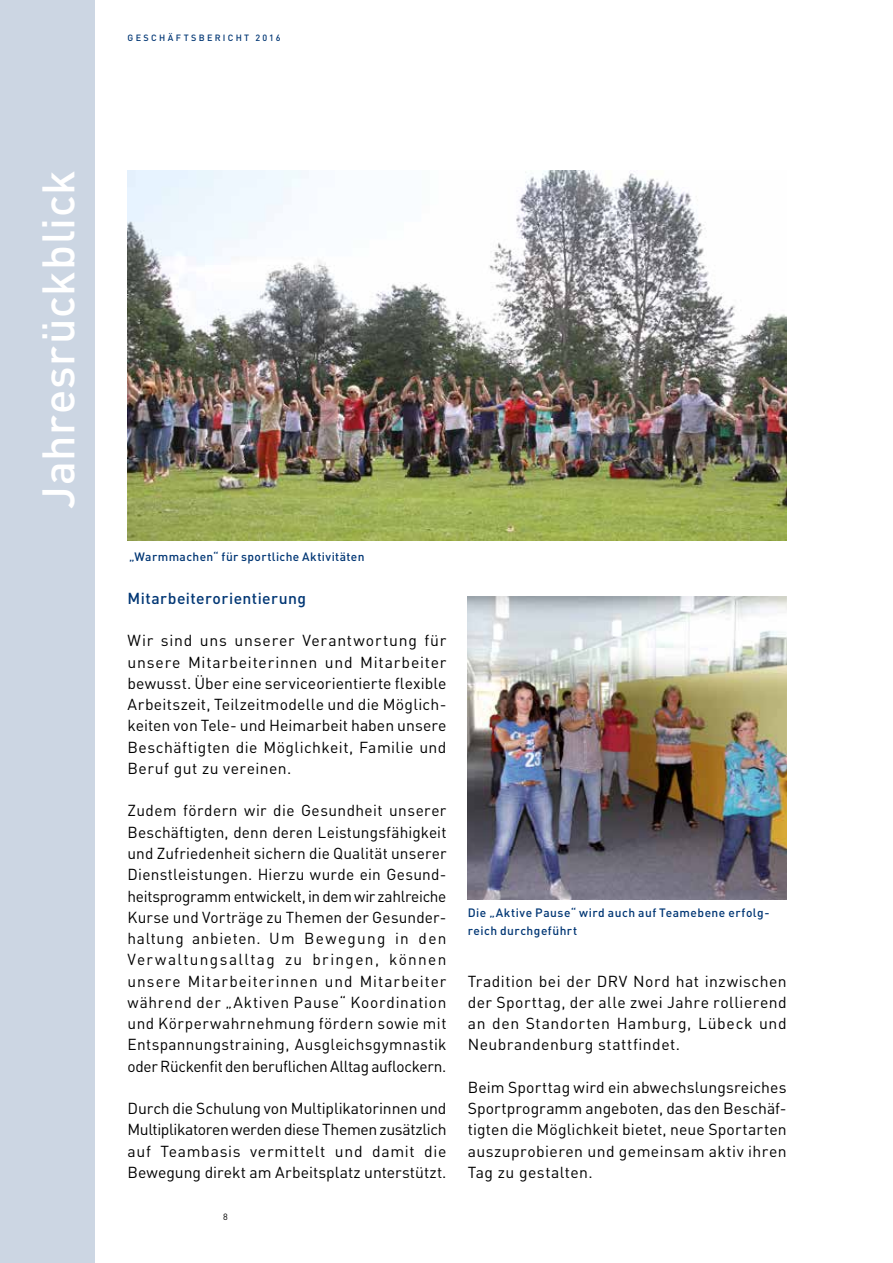
<style>
.page{position:relative;width:893px;height:1263px;background:#fff}
.page>*{position:absolute;margin:0;border:0;box-sizing:border-box;transform-origin:0 0}
.t1{font:500 45px "DIN Pro DR Vp";letter-spacing:.015em;color:#fff}
.t2{font:15.75px/21.3px "DIN Pro DR Vp";letter-spacing:.025em;color:#000;text-align:justify}
.t3{font:500 15.75px "DIN Pro DR Vp";letter-spacing:.025em;color:#003674}
.t4{font:500 12px/18px "DIN Pro DR Vp";letter-spacing:.04em;color:#003674}
.t5{font:500 9px "DIN Pro DR Vp";letter-spacing:.255em;color:#003674}
.t6{font:9px "DIN Pro DR Vp";color:#000}
</style>
<div class="page">
<div style="left:0;top:0;width:95px;height:1263px;background:#ccd6e3"></div>
<img style="left:128px;top:170px;width:659px;height:370px">
<img style="left:468px;top:596px;width:319px;height:303px">
<h1 class="t1" style="left:29px;top:509px;width:340px;rotate:-90deg">Jahresrückblick</h1>
<p class="t5" style="left:128px;top:32px;width:155px">GESCHÄFTSBERICHT 2016</p>
<p class="t4" style="left:129px;top:548px;width:237px">„Warmmachen“ für sportliche Aktivitäten</p>
<p class="t3" style="left:128px;top:588px;width:180px">Mitarbeiterorientierung</p>
<p class="t2" style="left:128px;top:630px;width:320px">Wir sind uns unserer Verantwortung für unsere Mitarbeiterinnen und Mitarbeiter bewusst. Über eine serviceorientierte flexible Arbeitszeit, Teilzeitmodelle und die Möglich&shy;keiten von Tele- und Heimarbeit haben unsere Beschäftigten die Möglichkeit, Familie und Beruf gut zu vereinen.</p>
<p class="t2" style="left:128px;top:800px;width:320px">Zudem fördern wir die Gesundheit unserer Beschäftigten, denn deren Leistungsfähigkeit und Zufriedenheit sichern die Qualität unserer Dienstleistungen. Hierzu wurde ein Gesund&shy;heitsprogramm entwickelt, in dem wir zahlreiche Kurse und Vorträge zu Themen der Gesunder&shy;haltung anbieten. Um Bewegung in den Verwaltungsalltag zu bringen, können unsere Mitarbeiterinnen und Mitarbeiter während der „Aktiven Pause“ Koordination und Körperwahrnehmung fördern sowie mit Entspannungstraining, Ausgleichsgymnastik oder Rückenfit den beruflichen Alltag auflockern.</p>
<p class="t2" style="left:128px;top:1097px;width:320px">Durch die Schulung von Multiplikatorinnen und Multiplikatoren werden diese Themen zusätzlich auf Teambasis vermittelt und damit die Bewegung direkt am Arbeitsplatz unterstützt.</p>
<p class="t6" style="left:223px;top:1211px;width:6px">8</p>
<p class="t4" style="left:468px;top:903px;width:303px">Die „Aktive Pause“ wird auch auf Teamebene erfolg&shy;reich durchgeführt</p>
<p class="t2" style="left:468px;top:970px;width:320px">Tradition bei der DRV Nord hat inzwischen der Sporttag, der alle zwei Jahre rollierend an den Standorten Hamburg, Lübeck und Neubrandenburg stattfindet.</p>
<p class="t2" style="left:468px;top:1076px;width:320px">Beim Sporttag wird ein abwechslungsreiches Sportprogramm angeboten, das den Beschäf&shy;tigten die Möglichkeit bietet, neue Sportarten auszuprobieren und gemeinsam aktiv ihren Tag zu gestalten.</p>
</div>
